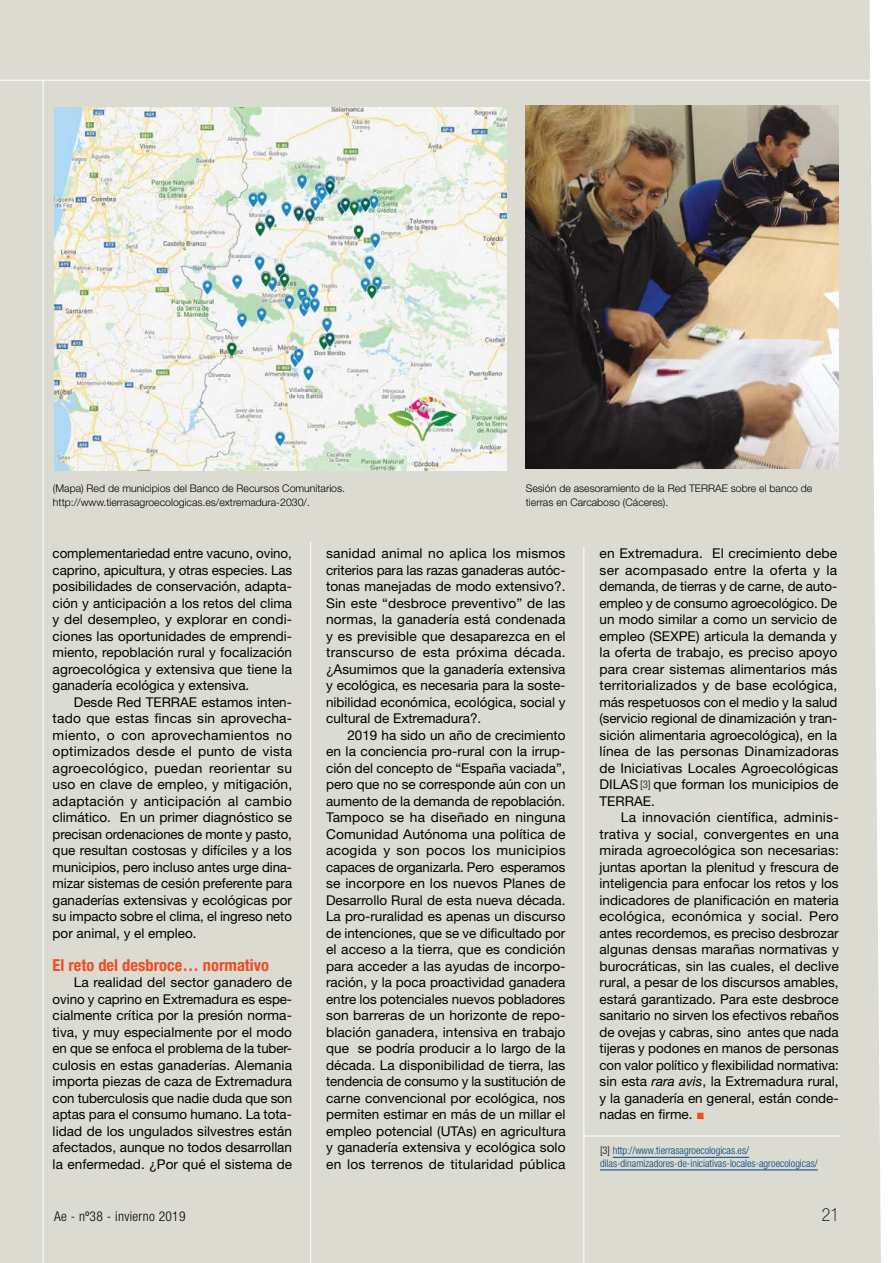
<style>
.page{position:relative;width:893px;height:1263px;background:#d9d8cc}
.page>*{position:absolute;margin:0;border:0;box-sizing:border-box;transform-origin:0 0}
.t1{font:100 condensed 18px "Helvetica Neue LT Std";color:#000}
.t2{font:700 condensed 16.5px "Helvetica Neue LT Std";color:#f04c23}
.t3{font:13.5px/16.5px "Helvetica Neue LT Std";color:#000;text-align:justify}
.t4{font:300 condensed 13.5px "Helvetica Neue LT Std";letter-spacing:.025em;color:#000}
.t5{font:300 10.5px/13.5px "Helvetica Neue LT Std";color:#000}
.t6{font:300 condensed 10.5px/12.6px "Helvetica Neue LT Std";color:#00407f}
.s1{font-weight:300;font-stretch:condensed;font-size:10.5px}
.s2{font-style:italic}
.s3{font-family:"Arial";color:#f04c23}
.s4{color:#000}
</style>
<div class="page">
<hr style="left:43px;top:81px;width:1px;height:1182px;background:#fff">
<hr style="left:310px;top:542px;width:1px;height:721px;background:#fff">
<hr style="left:583px;top:546px;width:1px;height:717px;background:#fff">
<svg style="left:869px;top:0;width:24px;height:1263px"></svg>
<hr style="left:613px;top:1157px;width:136px;height:1px;background:#00407f">
<hr style="left:600px;top:1170px;width:218px;height:1px;background:#00407f">
<hr style="left:584px;top:1135px;width:256px;height:1px;background:#fff">
<hr style="left:0;top:80px;width:890px;height:1px;background:#fff">
<img style="left:526px;top:105px;width:313px;height:363px">
<img style="left:54px;top:107px;width:453px;height:363px">
<p class="t5" style="left:53px;top:481px;width:294px">(Mapa) Red de municipios del Banco de Recursos Comunitarios. http://www.tierrasagroecologicas.es/extremadura-2030/.</p>
<p class="t5" style="left:526px;top:481px;width:288px">Sesión de asesoramiento de la Red TERRAE sobre el banco de tierras en Carcaboso (Cáceres).</p>
<p class="t3" style="left:53px;top:545px;width:241px">complementariedad entre vacuno, ovino, caprino, apicultura, y otras especies. Las posibilidades de conservación, adapta&shy;ción y anticipación a los retos del clima y del desempleo, y explorar en condi&shy;ciones las oportunidades de emprendi&shy;miento, repoblación rural y focalización agroecológica y extensiva que tiene la ganadería ecológica y extensiva.</p>
<p class="t3" style="left:53px;top:693px;width:241px;text-indent:21px">Desde Red TERRAE estamos inten&shy;tado que estas fincas sin aprovecha&shy;miento, o con aprovechamientos no optimizados desde el punto de vista agroecológico, puedan reorientar su uso en clave de empleo, y mitigación, adaptación y anticipación al cambio climático. En un primer diagnóstico se precisan ordenaciones de monte y pasto, que resultan costosas y difíciles y a los municipios, pero incluso antes urge dina&shy;mizar sistemas de cesión preferente para ganaderías extensivas y ecológicas por su impacto sobre el clima, el ingreso neto por animal, y el empleo.</p>
<p class="t2" style="left:53px;top:955px;width:218px">El reto del desbroce… normativo</p>
<p class="t3" style="left:53px;top:974px;width:241px;text-indent:21px">La realidad del sector ganadero de ovino y caprino en Extremadura es espe&shy;cialmente crítica por la presión norma&shy;tiva, y muy especialmente por el modo en que se enfoca el problema de la tuber&shy;culosis en estas ganaderías. Alemania importa piezas de caza de Extremadura con tuberculosis que nadie duda que son aptas para el consumo humano. La tota&shy;lidad de los ungulados silvestres están afectados, aunque no todos desarrollan la enfermedad. ¿Por qué el sistema de</p>
<p class="t3" style="left:326px;top:545px;width:241px">sanidad animal no aplica los mismos criterios para las razas ganaderas autóc&shy;tonas manejadas de modo extensivo?.<br>Sin este “desbroce preventivo” de las normas, la ganadería está condenada y es previsible que desaparezca en el transcurso de esta próxima década. ¿Asumimos que la ganadería extensiva y ecológica, es necesaria para la soste&shy;nibilidad económica, ecológica, social y cultural de Extremadura?.</p>
<p class="t3" style="left:326px;top:726px;width:241px;text-indent:21px">2019 ha sido un año de crecimiento en la conciencia pro-rural con la irrup&shy;ción del concepto de “España vaciada”, pero que no se corresponde aún con un aumento de la demanda de repoblación.<br>Tampoco se ha diseñado en ninguna Comunidad Autónoma una política de acogida y son pocos los municipios capaces de organizarla. Pero esperamos se incorpore en los nuevos Planes de Desarrollo Rural de esta nueva década.<br>La pro-ruralidad es apenas un discurso de intenciones, que se ve dificultado por el acceso a la tierra, que es condición para acceder a las ayudas de incorpo&shy;ración, y la poca proactividad ganadera entre los potenciales nuevos pobladores son barreras de un horizonte de repo&shy;blación ganadera, intensiva en trabajo que se podría producir a lo largo de la década. La disponibilidad de tierra, las tendencia de consumo y la sustitución de carne convencional por ecológica, nos permiten estimar en más de un millar el empleo potencial (UTAs) en agricultura y ganadería extensiva y ecológica solo en los terrenos de titularidad pública</p>
<p class="t3" style="left:599px;top:545px;width:241px;text-align:left">en Extremadura. El crecimiento debe ser acompasado entre la oferta y la demanda, de tierras y de carne, de auto&shy;empleo y de consumo agroecológico. De un modo similar a como un servicio de empleo (SEXPE) articula la demanda y la oferta de trabajo, es preciso apoyo para crear sistemas alimentarios más territorializados y de base ecológica, más respetuosos con el medio y la salud (servicio regional de dinamización y tran&shy;sición alimentaria agroecológica), en la línea de las personas Dinamizadoras de Iniciativas Locales Agroecológicas DILAS <span class="s1">[3]</span> que forman los municipios de TERRAE.</p>
<p class="t3" style="left:599px;top:809px;width:241px;text-indent:21px">La innovación científica, adminis&shy;trativa y social, convergentes en una mirada agroecológica son necesarias: juntas aportan la plenitud y frescura de inteligencia para enfocar los retos y los indicadores de planificación en materia ecológica, económica y social. Pero antes recordemos, es preciso desbrozar algunas densas marañas normativas y burocráticas, sin las cuales, el declive rural, a pesar de los discursos amables, estará garantizado. Para este desbroce sanitario no sirven los efectivos rebaños de ovejas y cabras, sino antes que nada tijeras y podones en manos de personas con valor político y flexibilidad normativa: sin esta <span class="s2">rara avis</span>, la Extremadura rural, y la ganadería en general, están conde&shy;nadas en firme. <span class="s3">■</span></p>
<p class="t6" style="left:600px;top:1144px;width:219px"><span class="s4">[3]</span> http://www.tierrasagroecologicas.es/ dilas-dinamizadores-de-iniciativas-locales-agroecologicas/</p>
<p class="t4" style="left:54px;top:1208px;width:133px">Ae - nº38 - invierno 2019</p>
<h1 class="t1" style="left:822px;top:1204px;width:19px">21</h1>
</div>
